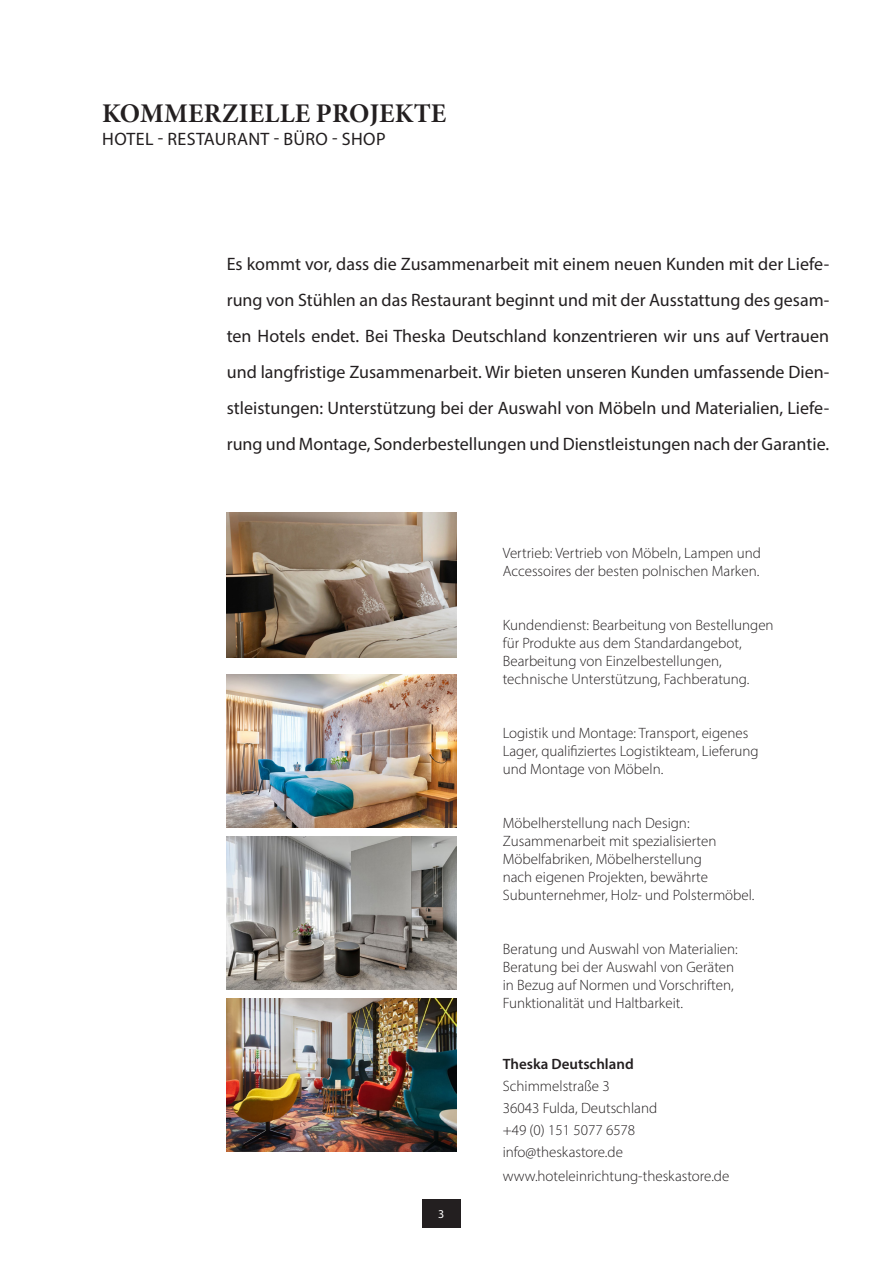
<style>
.page{position:relative;width:893px;height:1263px;background:#fff}
.page>*{position:absolute;margin:0;border:0;box-sizing:border-box;transform-origin:0 0}
.Styl_akapitowy_1{font:27px "Minion Variable Concept";letter-spacing:.005em;color:#231f20}
.Styl_akapitowy_1-2{font:18px/36px "Myriad Pro";color:#231f20;text-align:justify}
.Styl_akapitowy_1-3{font:18px "Myriad Pro";letter-spacing:.02em;color:#231f20}
.Styl_akapitowy_1-4{font:300 15px/18px "Myriad Pro";color:#231f20}
.Styl_akapitowy_1-5{font:600 15px "Myriad Pro";color:#231f20}
.t1{font:12px "Myriad Pro";color:#fff}
</style>
<div class="page">
<div style="left:422px;top:1199px;width:38px;height:29px;background:#231f20"></div>
<img style="left:227px;top:512px;width:230px;height:146px">
<img style="left:227px;top:998px;width:230px;height:153px">
<img style="left:227px;top:674px;width:230px;height:153px">
<img style="left:227px;top:836px;width:230px;height:153px">
<p class="Styl_akapitowy_1" style="left:102px;top:95px;width:346px">KOMMERZIELLE PROJEKTE</p>
<p class="Styl_akapitowy_1-3" style="left:102px;top:128px;width:285px">HOTEL - RESTAURANT - BÜRO - SHOP</p>
<p class="Styl_akapitowy_1-2" style="left:227px;top:246px;width:604px">Es kommt vor, dass die Zusammenarbeit mit einem neuen Kunden mit der Liefe&shy;rung von Stühlen an das Restaurant beginnt und mit der Ausstattung des gesam&shy;ten Hotels endet. Bei Theska Deutschland konzentrieren wir uns auf Vertrauen und langfristige Zusammenarbeit. Wir bieten unseren Kunden umfassende Dien&shy;stleistungen: Unterstützung bei der Auswahl von Möbeln und Materialien, Liefe&shy;rung und Montage, Sonderbestellungen und Dienstleistungen nach der Garantie.</p>
<p class="Styl_akapitowy_1-4" style="left:503px;top:544px;width:260px">Vertrieb: Vertrieb von Möbeln, Lampen und<br>Accessoires der besten polnischen Marken.</p>
<p class="Styl_akapitowy_1-4" style="left:503px;top:616px;width:272px">Kundendienst: Bearbeitung von Bestellungen für Produkte aus dem Standardangebot, Bearbeitung von Einzelbestellungen, technische Unterstützung, Fachberatung.</p>
<p class="Styl_akapitowy_1-4" style="left:503px;top:724px;width:257px">Logistik und Montage: Transport, eigenes<br>Lager, qualifiziertes Logistikteam, Lieferung und Montage von Möbeln.</p>
<p class="Styl_akapitowy_1-4" style="left:503px;top:814px;width:253px">Möbelherstellung nach Design:<br>Zusammenarbeit mit spezialisierten Möbelfabriken, Möbelherstellung<br>nach eigenen Projekten, bewährte Subunternehmer, Holz- und Polstermöbel.</p>
<p class="Styl_akapitowy_1-4" style="left:503px;top:940px;width:237px">Beratung und Auswahl von Materialien:<br>Beratung bei der Auswahl von Geräten in Bezug auf Normen und Vorschriften, Funktionalität und Haltbarkeit.</p>
<p class="t1" style="left:438px;top:1206px;width:8px">3</p>
<p class="Styl_akapitowy_1-5" style="left:503px;top:1055px;width:132px">Theska Deutschland</p>
<p class="Styl_akapitowy_1-4" style="left:503px;top:1077px;width:109px">Schimmelstraße 3</p>
<p class="Styl_akapitowy_1-4" style="left:503px;top:1099px;width:156px">36043 Fulda, Deutschland</p>
<p class="Styl_akapitowy_1-4" style="left:503px;top:1121px;width:134px">+49 (0) 151 5077 6578</p>
<p class="Styl_akapitowy_1-4" style="left:503px;top:1143px;width:122px">info@theskastore.de</p>
<p class="Styl_akapitowy_1-4" style="left:503px;top:1167px;width:228px">www.hoteleinrichtung-theskastore.de</p>
</div>
